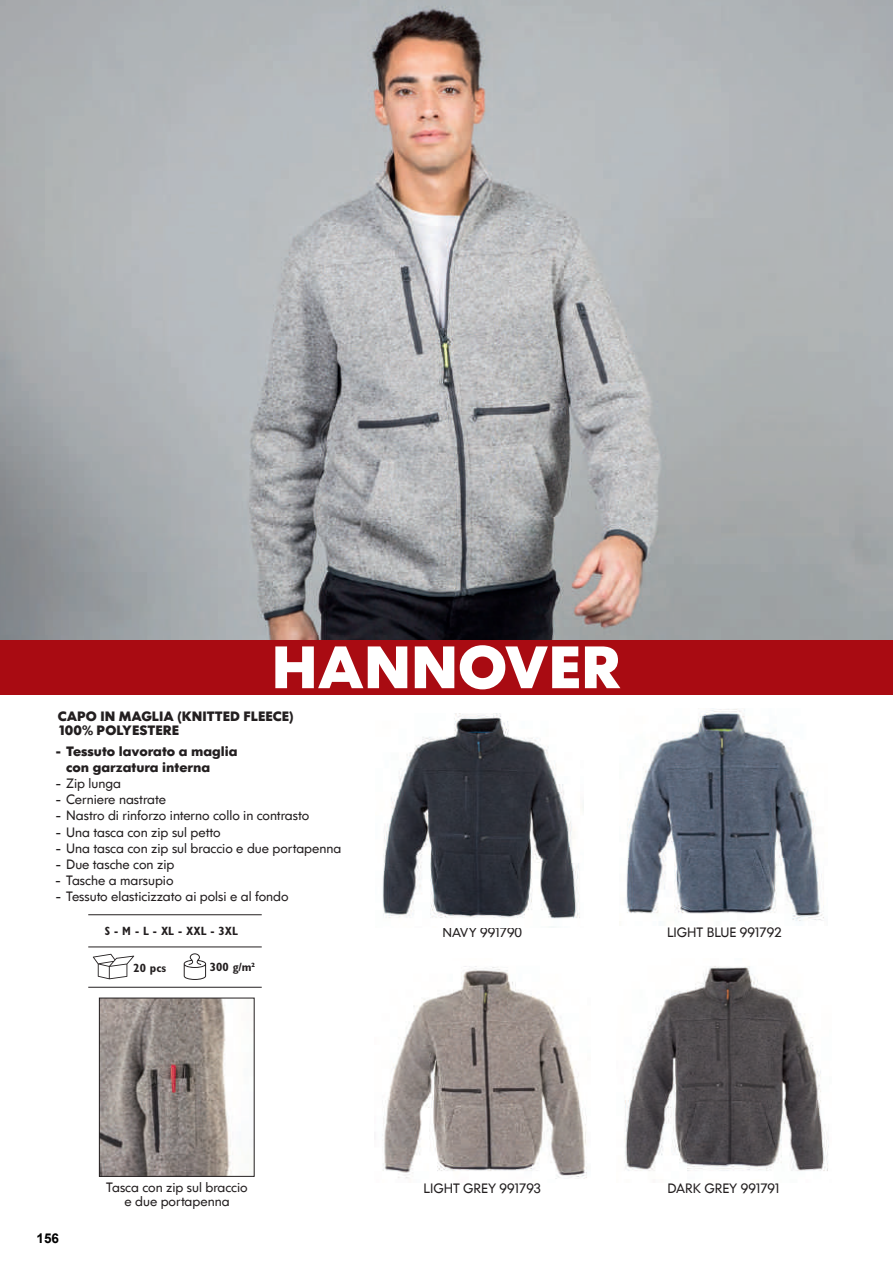
<style>
.page{position:relative;width:893px;height:1263px;background:#fff}
.page>*{position:absolute;margin:0;border:0;box-sizing:border-box;transform-origin:0 0}
.t1{font:700 60px "IKEA Sans";color:#fff}
.t2{font:13.5px/13.5px "IKEA Sans";color:#231f20;text-align:center}
.t3{font:700 13.5px/16.2px "IKEA Sans";color:#231f20}
.t4{font:700 13.5px "Arial";color:#000}
.t5{font:700 condensed 12px "Gill Sans";color:#231f20}
</style>
<div class="page">
<div style="left:0;top:639px;width:893px;height:56px;background:#a90b12"></div>
<img style="left:382px;top:713px;width:198px;height:214px">
<img style="left:624px;top:966px;width:205px;height:205px">
<img style="left:626px;top:709px;width:198px;height:212px">
<img style="left:382px;top:966px;width:205px;height:213px">
<img style="left:101px;top:1000px;width:132px;height:175px">
<div style="left:99px;top:998px;width:156px;height:179px;border:1px solid #231f20"></div>
<svg style="left:184px;top:953px;width:22px;height:27px"></svg>
<svg style="left:93px;top:954px;width:41px;height:25px"></svg>
<hr style="left:88px;top:914px;width:174px;height:1px;background:#231f20">
<hr style="left:88px;top:946px;width:174px;height:1px;background:#231f20">
<hr style="left:88px;top:987px;width:174px;height:1px;background:#231f20">
<img style="left:0;top:0;width:893px;height:639px">
<h1 class="t1" style="left:272px;top:619px;width:351px">HANNOVER</h1>
<p class="t3" style="left:58px;top:709px;width:237px;line-height:13.5px">CAPO IN MAGLIA (KNITTED FLEECE)<br>100% POLYESTERE</p>
<p class="t3" style="left:66px;top:742px;width:173px;text-indent:-11px">- Tessuto lavorato a maglia con garzatura interna</p>
<p class="t2" style="left:56px;top:776px;width:67px">- Zip lunga</p>
<p class="t2" style="left:56px;top:792px;width:112px">- Cerniere nastrate</p>
<p class="t2" style="left:56px;top:808px;width:255px">- Nastro di rinforzo interno collo in contrasto</p>
<p class="t2" style="left:56px;top:825px;width:167px">- Una tasca con zip sul petto</p>
<p class="t2" style="left:56px;top:841px;width:287px">- Una tasca con zip sul braccio e due portapenna</p>
<p class="t2" style="left:56px;top:857px;width:120px">- Due tasche con zip</p>
<p class="t2" style="left:56px;top:873px;width:119px">- Tasche a marsupio</p>
<p class="t2" style="left:56px;top:889px;width:234px">- Tessuto elasticizzato ai polsi e al fondo</p>
<p class="t5" style="left:105px;top:924px;width:134px">S - M - L - XL - XXL - 3XL</p>
<p class="t2" style="left:667px;top:925px;width:116px">LIGHT BLUE 991792</p>
<p class="t5" style="left:133px;top:961px;width:34px">20 pcs</p>
<p class="t5" style="left:210px;top:960px;width:47px">300 g/m²</p>
<p class="t2" style="left:442px;top:925px;width:81px">NAVY 991790</p>
<p class="t4" style="left:37px;top:1229px;width:24px">156</p>
<p class="t2" style="left:106px;top:1180px;width:143px">Tasca con zip sul braccio e due portapenna</p>
<p class="t2" style="left:424px;top:1181px;width:119px">LIGHT GREY 991793</p>
<p class="t2" style="left:667px;top:1181px;width:115px">DARK GREY 991791</p>
</div>
